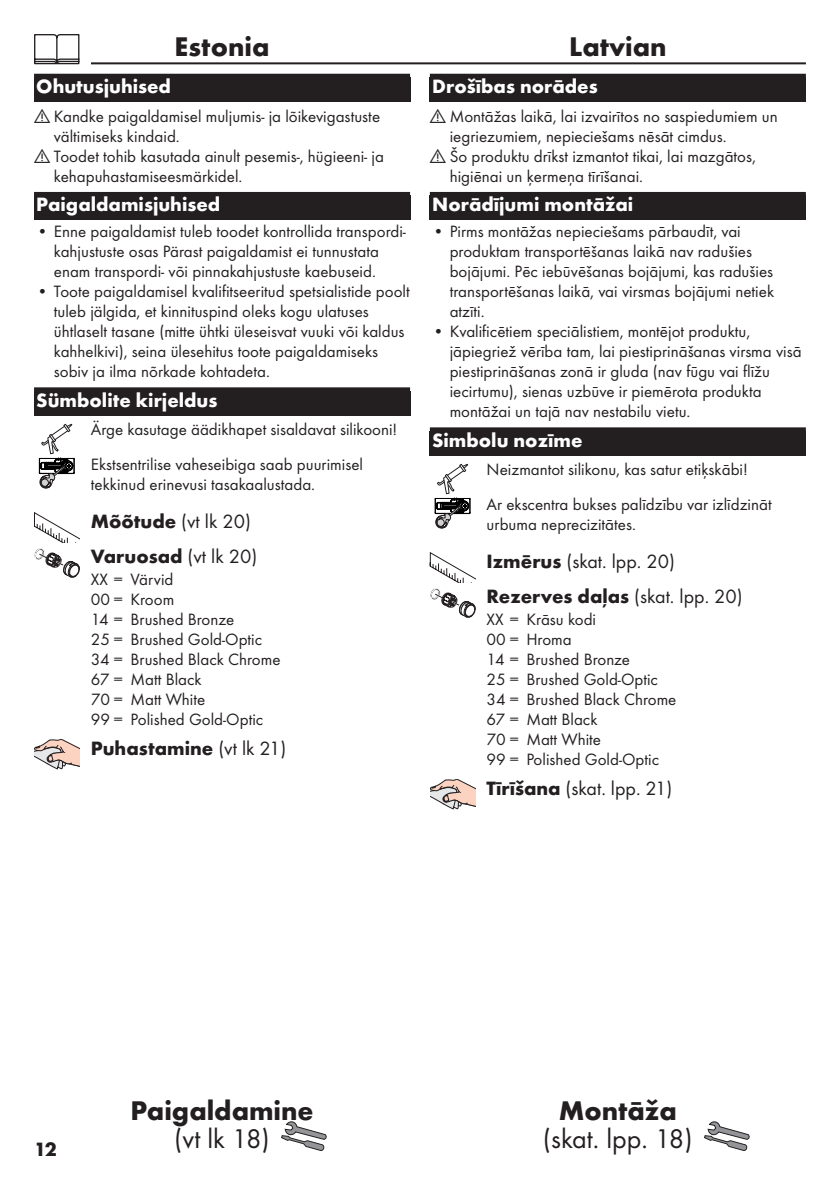
<style>
.page{position:relative;width:840px;height:1191px;background:#fff}
.page>*{position:absolute;margin:0;border:0;box-sizing:border-box;transform-origin:0 0}
.t1{font:700 28px "Futura TOT";color:#231f20}
.t2{font:28px "Futura TOT Boo";color:#231f20}
.t3{font:700 20px "Futura TOT";color:#fff}
.t4{font:700 20px "Futura TOT";color:#231f20}
.t5{font:20px "Futura TOT Boo";color:#231f20}
.t6{font:17px/20px "Futura TOT Boo";color:#231f20}
.s1{font-family:"Futura TOT";font-weight:700}
.s2{font-family:"Futura TOT Boo";font-weight:400}
</style>
<div class="page">
<hr style="left:34px;top:62px;width:771px;height:2px;background:#231f20">
<div style="left:23px;top:34px;width:68px;height:34px;background:#fff"></div>
<svg style="left:34px;top:34px;width:45px;height:30px"></svg>
<svg style="left:281px;top:1121px;width:45px;height:29px"></svg>
<div style="left:34px;top:74px;width:376px;height:28px;background:#231f20"></div>
<div style="left:34px;top:192px;width:376px;height:28px;background:#231f20"></div>
<div style="left:34px;top:387px;width:376px;height:28px;background:#231f20"></div>
<svg style="left:38px;top:424px;width:37px;height:64px"></svg>
<svg style="left:34px;top:512px;width:45px;height:66px"></svg>
<svg style="left:34px;top:739px;width:45px;height:30px"></svg>
<svg style="left:704px;top:1121px;width:45px;height:29px"></svg>
<div style="left:429px;top:74px;width:376px;height:28px;background:#231f20"></div>
<div style="left:429px;top:192px;width:376px;height:28px;background:#231f20"></div>
<div style="left:429px;top:427px;width:376px;height:28px;background:#231f20"></div>
<svg style="left:434px;top:464px;width:36px;height:64px"></svg>
<svg style="left:429px;top:552px;width:46px;height:66px"></svg>
<svg style="left:430px;top:779px;width:45px;height:30px"></svg>
<h1 class="t1" style="left:174px;top:29px;width:96px">Estonia</h1>
<p class="t3" style="left:36px;top:74px;width:136px">Ohutusjuhised</p>
<p class="t6" style="left:34px;top:106px;width:347px"><sub>!</sub> Kandke paigaldamisel muljumis- ja lõikevigastuste</p>
<p class="t6" style="left:54px;top:126px;width:127px">vältimiseks kindaid.</p>
<p class="t6" style="left:34px;top:146px;width:351px"><sub>!</sub> Toodet tohib kasutada ainult pesemis-, hügieeni- ja</p>
<p class="t6" style="left:54px;top:166px;width:190px">kehapuhastamiseesmärkidel.</p>
<p class="t3" style="left:36px;top:192px;width:185px">Paigaldamisjuhised</p>
<p class="t6" style="left:54px;top:221px;width:353px;text-indent:-17px">• Enne paigaldamist tuleb toodet kontrollida transpordi&shy;kahjustuste osas Pärast paigaldamist ei tunnustata enam transpordi- või pinnakahjustuste kaebuseid.</p>
<p class="t6" style="left:54px;top:281px;width:357px;text-indent:-17px">• Toote paigaldamisel kvalifitseeritud spetsialistide poolt tuleb jälgida, et kinnituspind oleks kogu ulatuses ühtlaselt tasane (mitte ühtki üleseisvat vuuki või kaldus kahhelkivi), seina ülesehitus toote paigaldamiseks sobiv ja ilma nõrkade kohtadeta.</p>
<p class="t3" style="left:36px;top:388px;width:182px">Sümbolite kirjeldus</p>
<p class="t6" style="left:91px;top:412px;width:308px;line-height:34.2px">Ärge kasutage äädikhapet sisaldavat silikooni!<br>Ekstsentrilise vaheseibiga saab puurimisel</p>
<p class="t6" style="left:91px;top:474px;width:226px">tekkinud erinevusi tasakaalustada.</p>
<p class="t5" style="left:91px;top:509px;width:162px"><span class="s1">Mõõtude</span> (vt lk 20)</p>
<p class="t4" style="left:91px;top:544px;width:168px">Varuosad <span class="s2">(vt lk 20)</span></p>
<p class="t6" style="left:91px;top:569px;width:191px">XX = Värvid<br>00 = Kroom<br>14 = Brushed Bronze<br>25 = Brushed Gold-Optic<br>34 = Brushed Black Chrome<br>67 = Matt Black<br>70 = Matt White<br>99 = Polished Gold-Optic</p>
<p class="t4" style="left:91px;top:735px;width:197px">Puhastamine <span class="s2">(vt lk 21)</span></p>
<h1 class="t1" style="left:569px;top:29px;width:99px">Latvian</h1>
<p class="t3" style="left:432px;top:74px;width:167px">Drošības norādes</p>
<p class="t6" style="left:429px;top:106px;width:349px"><sub>!</sub> Montāžas laikā, lai izvairītos no saspiedumiem un</p>
<p class="t6" style="left:449px;top:126px;width:278px">iegriezumiem, nepieciešams nēsāt cimdus.</p>
<p class="t6" style="left:429px;top:146px;width:327px"><sub>!</sub> Šo produktu drīkst izmantot tikai, lai mazgātos,</p>
<p class="t6" style="left:449px;top:166px;width:195px">higiēnai un ķermeņa tīrīšanai.</p>
<p class="t3" style="left:432px;top:192px;width:202px">Norādījumi montāžai</p>
<p class="t6" style="left:449px;top:221px;width:326px;text-indent:-17px">• Pirms montāžas nepieciešams pārbaudīt, vai produktam transportēšanas laikā nav radušies bojājumi. Pēc iebūvēšanas bojājumi, kas radušies transportēšanas laikā, vai virsmas bojājumi netiek atzīti.</p>
<p class="t6" style="left:449px;top:321px;width:353px;text-indent:-17px">• Kvalificētiem speciālistiem, montējot produktu, jāpiegriež vērība tam, lai piestiprināšanas virsma visā piestiprināšanas zonā ir gluda (nav fūgu vai flīžu iecirtumu), sienas uzbūve ir piemērota produkta montāžai un tajā nav nestabilu vietu.</p>
<p class="t3" style="left:432px;top:428px;width:152px">Simbolu nozīme</p>
<p class="t6" style="left:486px;top:452px;width:286px;line-height:34.2px">Neizmantot silikonu, kas satur etiķskābi!<br>Ar ekscentra bukses palīdzību var izlīdzināt</p>
<p class="t6" style="left:486px;top:514px;width:151px">urbuma neprecizitātes.</p>
<p class="t5" style="left:486px;top:549px;width:190px"><span class="s1">Izmērus</span> (skat. lpp. 20)</p>
<p class="t4" style="left:486px;top:584px;width:257px">Rezerves daļas <span class="s2">(skat. lpp. 20)</span></p>
<p class="t6" style="left:486px;top:609px;width:191px">XX = Krāsu kodi<br>00 = Hroma<br>14 = Brushed Bronze<br>25 = Brushed Gold-Optic<br>34 = Brushed Black Chrome<br>67 = Matt Black<br>70 = Matt White<br>99 = Polished Gold-Optic</p>
<p class="t5" style="left:486px;top:776px;width:187px"><span class="s1">Tīrīšana</span> (skat. lpp. 21)</p>
<p class="t4" style="left:34px;top:1136px;width:24px">12</p>
<h1 class="t1" style="left:130px;top:1093px;width:185px">Paigaldamine</h1>
<h1 class="t2" style="left:174px;top:1121px;width:97px">(vt lk 18)</h1>
<h1 class="t1" style="left:558px;top:1093px;width:119px">Montāža</h1>
<h1 class="t2" style="left:542px;top:1121px;width:151px">(skat. lpp. 18)</h1>
</div>
